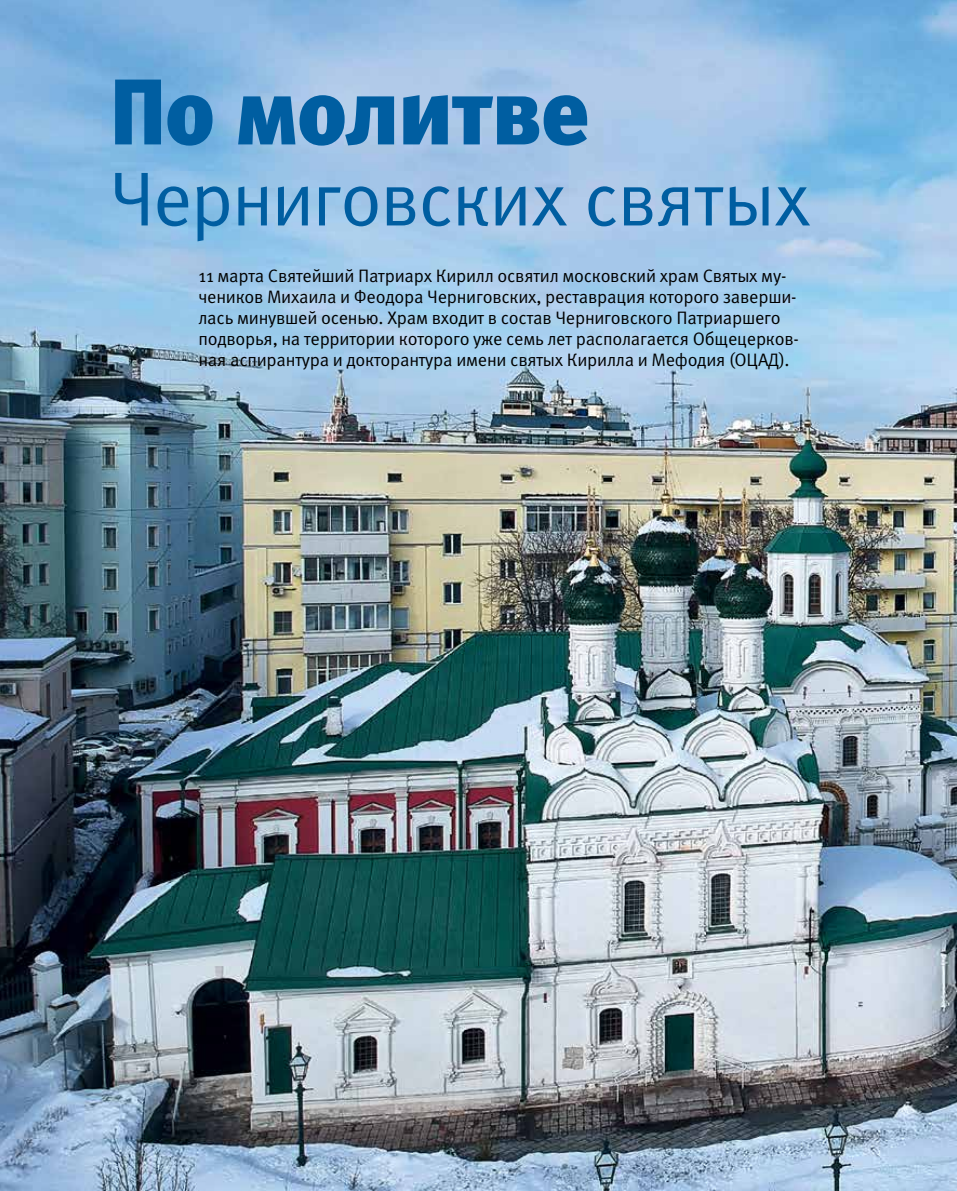
<style>
.page{position:relative;width:957px;height:1191px;background:#fff}
.page>*{position:absolute;margin:0;border:0;box-sizing:border-box;transform-origin:0 0}
.t1{font:900 93px "Meta Pro";letter-spacing:-.025em;color:#005ea1}
.t2{font:76.5px "Meta Pro";letter-spacing:-.025em;color:#005ea1}
.t3{font:18px/21px "Meta Pro";letter-spacing:-.015em;color:#000}
</style>
<div class="page">
<img style="left:0;top:0;width:957px;height:1191px">
<h1 class="t1" style="left:109px;top:53px;width:482px">По молитве</h1>
<h2 class="t2" style="left:109px;top:150px;width:703px">Черниговских святых</h2>
<p class="t3" style="left:198px;top:266px;width:602px">11 марта Святейший Патриарх Кирилл освятил московский храм Святых му&shy;чеников Михаила и Феодора Черниговских, реставрация которого заверши&shy;лась минувшей осенью. Храм входит в состав Черниговского Патриаршего подворья, на территории которого уже семь лет располагается Общецерков&shy;ная аспирантура и докторантура имени святых Кирилла и Мефодия (ОЦАД).</p>
</div>
